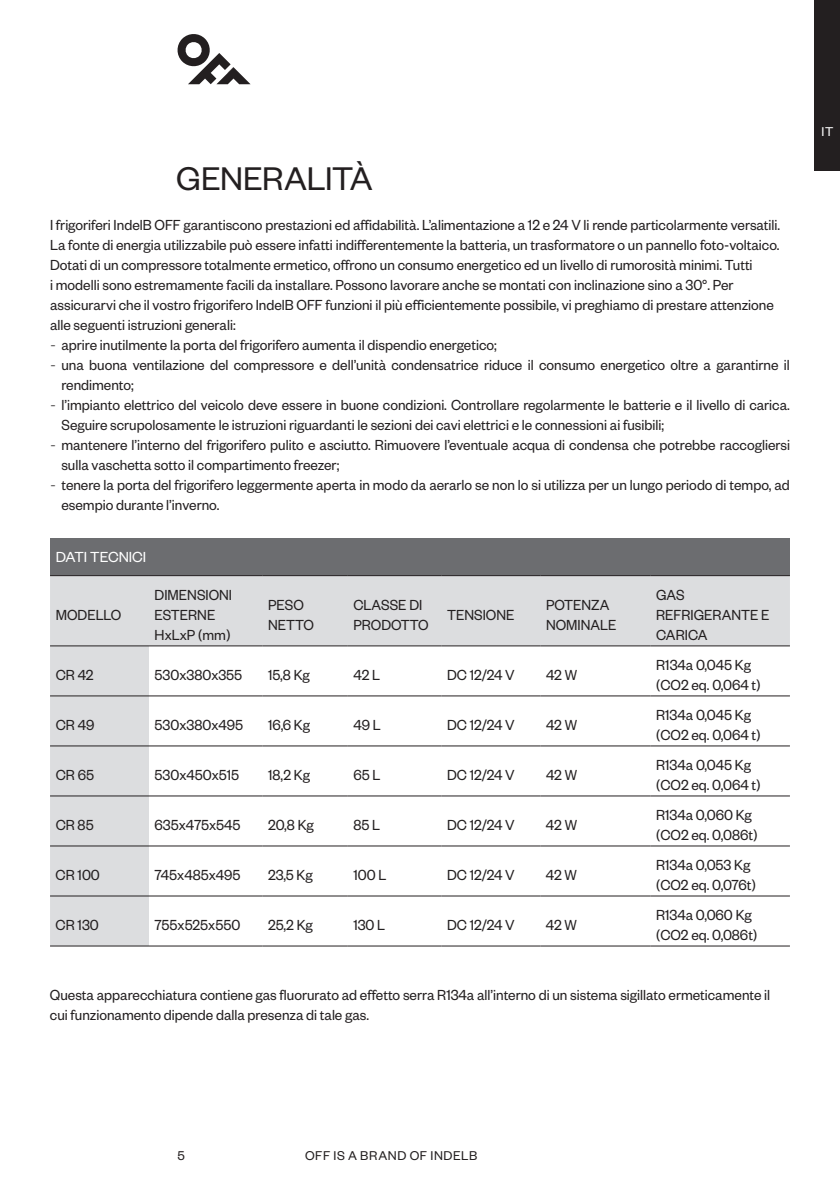
<style>
.page{position:relative;width:840px;height:1191px;background:#fff}
.page>*{position:absolute;margin:0;border:0;box-sizing:border-box;transform-origin:0 0}
.t1{font:36px "Founders Grotesk";letter-spacing:-.015em;color:#231f20}
.t2{font:16px/20px "Founders Grotesk";color:#231f20;scale:.95 1}
.t3{font:16px "Founders Grotesk";color:#fff}
.t4{font:14px "Founders Grotesk";letter-spacing:.045em;color:#231f20}
.t5{font:14px "Founders Grotesk";color:#fff}
.s1{font-family:"Aspira";font-weight:300}
</style>
<div class="page">
<div style="left:814px;top:0;width:25px;height:170px;background:#231f20"></div>
<svg style="left:177px;top:34px;width:73px;height:50px"></svg>
<div style="left:50px;top:538px;width:739px;height:37px;background:#6c6d70"></div>
<svg style="left:50px;top:576px;width:739px;height:369px"></svg>
<hr style="left:50px;top:575px;width:99px;height:1px;background:#231f20">
<hr style="left:149px;top:575px;width:113px;height:1px;background:#231f20">
<hr style="left:262px;top:575px;width:85px;height:1px;background:#231f20">
<hr style="left:347px;top:575px;width:94px;height:1px;background:#231f20">
<hr style="left:441px;top:575px;width:99px;height:1px;background:#231f20">
<hr style="left:540px;top:575px;width:110px;height:1px;background:#231f20">
<hr style="left:650px;top:575px;width:139px;height:1px;background:#231f20">
<hr style="left:50px;top:645px;width:99px;height:1px;background:#231f20">
<hr style="left:149px;top:645px;width:113px;height:1px;background:#231f20">
<hr style="left:262px;top:645px;width:85px;height:1px;background:#231f20">
<hr style="left:347px;top:645px;width:94px;height:1px;background:#231f20">
<hr style="left:441px;top:645px;width:99px;height:1px;background:#231f20">
<hr style="left:540px;top:645px;width:110px;height:1px;background:#231f20">
<hr style="left:650px;top:645px;width:139px;height:1px;background:#231f20">
<hr style="left:50px;top:695px;width:99px;height:1px;background:#231f20">
<hr style="left:149px;top:695px;width:113px;height:1px;background:#231f20">
<hr style="left:262px;top:695px;width:85px;height:1px;background:#231f20">
<hr style="left:347px;top:695px;width:94px;height:1px;background:#231f20">
<hr style="left:441px;top:695px;width:99px;height:1px;background:#231f20">
<hr style="left:540px;top:695px;width:110px;height:1px;background:#231f20">
<hr style="left:650px;top:695px;width:139px;height:1px;background:#231f20">
<hr style="left:50px;top:745px;width:99px;height:1px;background:#231f20">
<hr style="left:149px;top:745px;width:113px;height:1px;background:#231f20">
<hr style="left:262px;top:745px;width:85px;height:1px;background:#231f20">
<hr style="left:347px;top:745px;width:94px;height:1px;background:#231f20">
<hr style="left:441px;top:745px;width:99px;height:1px;background:#231f20">
<hr style="left:540px;top:745px;width:110px;height:1px;background:#231f20">
<hr style="left:650px;top:745px;width:139px;height:1px;background:#231f20">
<hr style="left:50px;top:795px;width:99px;height:1px;background:#231f20">
<hr style="left:149px;top:795px;width:113px;height:1px;background:#231f20">
<hr style="left:262px;top:795px;width:85px;height:1px;background:#231f20">
<hr style="left:347px;top:795px;width:94px;height:1px;background:#231f20">
<hr style="left:441px;top:795px;width:99px;height:1px;background:#231f20">
<hr style="left:540px;top:795px;width:110px;height:1px;background:#231f20">
<hr style="left:650px;top:795px;width:139px;height:1px;background:#231f20">
<hr style="left:50px;top:845px;width:99px;height:1px;background:#231f20">
<hr style="left:149px;top:845px;width:113px;height:1px;background:#231f20">
<hr style="left:262px;top:845px;width:85px;height:1px;background:#231f20">
<hr style="left:347px;top:845px;width:94px;height:1px;background:#231f20">
<hr style="left:441px;top:845px;width:99px;height:1px;background:#231f20">
<hr style="left:540px;top:845px;width:110px;height:1px;background:#231f20">
<hr style="left:650px;top:845px;width:139px;height:1px;background:#231f20">
<hr style="left:50px;top:895px;width:99px;height:1px;background:#231f20">
<hr style="left:149px;top:895px;width:113px;height:1px;background:#231f20">
<hr style="left:262px;top:895px;width:85px;height:1px;background:#231f20">
<hr style="left:347px;top:895px;width:94px;height:1px;background:#231f20">
<hr style="left:441px;top:895px;width:99px;height:1px;background:#231f20">
<hr style="left:540px;top:895px;width:110px;height:1px;background:#231f20">
<hr style="left:650px;top:895px;width:139px;height:1px;background:#231f20">
<hr style="left:50px;top:945px;width:99px;height:1px;background:#231f20">
<hr style="left:149px;top:945px;width:113px;height:1px;background:#231f20">
<hr style="left:262px;top:945px;width:85px;height:1px;background:#231f20">
<hr style="left:347px;top:945px;width:94px;height:1px;background:#231f20">
<hr style="left:441px;top:945px;width:99px;height:1px;background:#231f20">
<hr style="left:540px;top:945px;width:110px;height:1px;background:#231f20">
<hr style="left:650px;top:945px;width:139px;height:1px;background:#231f20">
<h1 class="t1" style="left:176px;top:156px;width:198px">GENERALITÀ</h1>
<p class="t2" style="left:50px;top:214px;width:769px">I frigoriferi IndelB OFF garantiscono prestazioni ed affidabilità. L’alimentazione a 12 e 24 V li rende particolarmente versatili.<br>La fonte di energia utilizzabile può essere infatti indifferentemente la batteria, un trasformatore o un pannello foto-voltaico.<br>Dotati di un compressore totalmente ermetico, offrono un consumo energetico ed un livello di rumorosità minimi. Tutti<br>i modelli sono estremamente facili da installare. Possono lavorare anche se montati con inclinazione sino a 30°. Per assicurarvi che il vostro frigorifero IndelB OFF funzioni il più efficientemente possibile, vi preghiamo di prestare attenzione alle seguenti istruzioni generali:</p>
<p class="t2" style="left:50px;top:334px;width:471px"><span class="s1">-</span> aprire inutilmente la porta del frigorifero aumenta il dispendio energetico;</p>
<p class="t2" style="left:61px;top:354px;width:768px;text-indent:-11px"><span class="s1">-</span> una buona ventilazione del compressore e dell’unità condensatrice riduce il consumo energetico oltre a garantirne il rendimento;</p>
<p class="t2" style="left:61px;top:394px;width:767px;text-indent:-11px"><span class="s1">-</span> l’impianto elettrico del veicolo deve essere in buone condizioni. Controllare regolarmente le batterie e il livello di carica.<br>Seguire scrupolosamente le istruzioni riguardanti le sezioni dei cavi elettrici e le connessioni ai fusibili;</p>
<p class="t2" style="left:61px;top:434px;width:768px;text-indent:-11px"><span class="s1">-</span> mantenere l’interno del frigorifero pulito e asciutto. Rimuovere l’eventuale acqua di condensa che potrebbe raccogliersi sulla vaschetta sotto il compartimento freezer;</p>
<p class="t2" style="left:61px;top:474px;width:767px;text-indent:-11px"><span class="s1">-</span> tenere la porta del frigorifero leggermente aperta in modo da aerarlo se non lo si utilizza per un lungo periodo di tempo, ad esempio durante l’inverno.</p>
<p class="t3" style="left:56px;top:547px;width:92px">DATI TECNICI</p>
<p class="t2" style="left:56px;top:604px;width:71px">MODELLO</p>
<p class="t2" style="left:154px;top:584px;width:83px">DIMENSIONI<br>ESTERNE<br>HxLxP (mm)</p>
<p class="t2" style="left:268px;top:594px;width:50px">PESO<br>NETTO</p>
<p class="t2" style="left:353px;top:594px;width:81px">CLASSE DI<br>PRODOTTO</p>
<p class="t2" style="left:447px;top:604px;width:72px">TENSIONE</p>
<p class="t2" style="left:545px;top:594px;width:76px">POTENZA<br>NOMINALE</p>
<p class="t2" style="left:655px;top:584px;width:121px">GAS<br>REFRIGERANTE E<br>CARICA</p>
<p class="t2" style="left:56px;top:664px;width:41px">CR 42</p>
<p class="t2" style="left:154px;top:664px;width:94px">530x380x355</p>
<p class="t2" style="left:268px;top:664px;width:45px">15,8 Kg</p>
<p class="t2" style="left:353px;top:664px;width:30px">42 L</p>
<p class="t2" style="left:447px;top:664px;width:73px">DC 12/24 V</p>
<p class="t2" style="left:545px;top:664px;width:34px">42 W</p>
<p class="t2" style="left:655px;top:654px;width:111px">R134a 0,045 Kg (CO2 eq. 0,064 t)</p>
<p class="t2" style="left:56px;top:714px;width:42px">CR 49</p>
<p class="t2" style="left:154px;top:714px;width:95px">530x380x495</p>
<p class="t2" style="left:268px;top:714px;width:46px">16,6 Kg</p>
<p class="t2" style="left:353px;top:714px;width:30px">49 L</p>
<p class="t2" style="left:447px;top:714px;width:73px">DC 12/24 V</p>
<p class="t2" style="left:545px;top:714px;width:34px">42 W</p>
<p class="t2" style="left:655px;top:704px;width:111px">R134a 0,045 Kg (CO2 eq. 0,064 t)</p>
<p class="t2" style="left:56px;top:764px;width:42px">CR 65</p>
<p class="t2" style="left:154px;top:764px;width:91px">530x450x515</p>
<p class="t2" style="left:268px;top:764px;width:45px">18,2 Kg</p>
<p class="t2" style="left:353px;top:764px;width:30px">65 L</p>
<p class="t2" style="left:447px;top:764px;width:73px">DC 12/24 V</p>
<p class="t2" style="left:545px;top:764px;width:34px">42 W</p>
<p class="t2" style="left:655px;top:754px;width:111px">R134a 0,045 Kg (CO2 eq. 0,064 t)</p>
<p class="t2" style="left:56px;top:814px;width:41px">CR 85</p>
<p class="t2" style="left:154px;top:814px;width:92px">635x475x545</p>
<p class="t2" style="left:268px;top:814px;width:50px">20,8 Kg</p>
<p class="t2" style="left:353px;top:814px;width:30px">85 L</p>
<p class="t2" style="left:447px;top:814px;width:73px">DC 12/24 V</p>
<p class="t2" style="left:545px;top:814px;width:34px">42 W</p>
<p class="t2" style="left:655px;top:804px;width:108px">R134a 0,060 Kg (CO2 eq. 0,086t)</p>
<p class="t2" style="left:56px;top:864px;width:48px">CR 100</p>
<p class="t2" style="left:154px;top:864px;width:92px">745x485x495</p>
<p class="t2" style="left:268px;top:864px;width:49px">23,5 Kg</p>
<p class="t2" style="left:353px;top:864px;width:36px">100 L</p>
<p class="t2" style="left:447px;top:864px;width:73px">DC 12/24 V</p>
<p class="t2" style="left:545px;top:864px;width:34px">42 W</p>
<p class="t2" style="left:655px;top:854px;width:107px">R134a 0,053 Kg (CO2 eq. 0,076t)</p>
<p class="t2" style="left:56px;top:914px;width:47px">CR 130</p>
<p class="t2" style="left:154px;top:914px;width:92px">755x525x550</p>
<p class="t2" style="left:268px;top:914px;width:49px">25,2 Kg</p>
<p class="t2" style="left:353px;top:914px;width:35px">130 L</p>
<p class="t2" style="left:447px;top:914px;width:73px">DC 12/24 V</p>
<p class="t2" style="left:545px;top:914px;width:34px">42 W</p>
<p class="t2" style="left:655px;top:904px;width:108px">R134a 0,060 Kg (CO2 eq. 0,086t)</p>
<p class="t2" style="left:50px;top:984px;width:759px">Questa apparecchiatura contiene gas fluorurato ad effetto serra R134a all’interno di un sistema sigillato ermeticamente il cui funzionamento dipende dalla presenza di tale gas.</p>
<p class="t5" style="left:821px;top:123px;width:13px">IT</p>
<p class="t4" style="left:177px;top:1147px;width:9px">5</p>
<p class="t4" style="left:305px;top:1147px;width:174px">OFF IS A BRAND OF INDELB</p>
</div>
